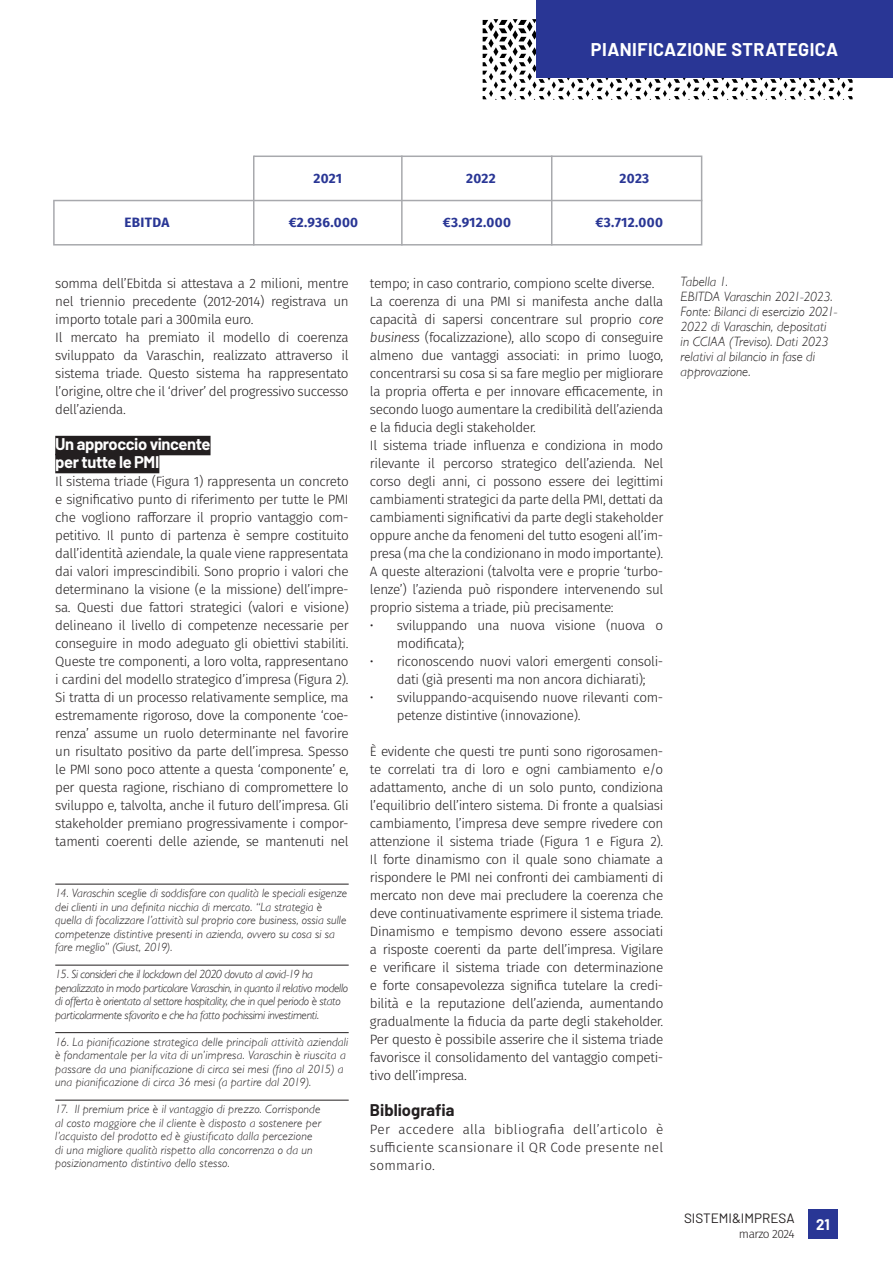
<style>
.page{position:relative;width:893px;height:1263px;background:#fff}
.page>*{position:absolute;margin:0;border:0;box-sizing:border-box;transform-origin:0 0}
.t1{font:700 18px "Barlow";letter-spacing:.025em;color:#fff}
.TITOLO_PARAGRAFO{font:700 16.5px/18px "Barlow";letter-spacing:-.025em;color:#fff}
.PARAGRAFO{font:700 16.5px "Barlow";color:#231f20}
.t2{font:700 15px "Barlow";color:#fff}
.PARAGRAFO-2{font:300 13.5px/18px "Fira Sans";letter-spacing:-.025em;color:#231f20;text-align:justify}
.DIDA_SX{font:italic 300 13.5px/15px "Gill Sans";color:#231f20}
.TITOLO_SOTTO_PARAGRAFO{font:300 13.5px/18px "Fira Sans";letter-spacing:.02em;color:#231f20;text-align:justify}
.PARAGRAFO-3{font:700 13.5px "Fira Sans";letter-spacing:.025em;color:#293695}
.t3{font:13.5px "Barlow";color:#231f20}
.NOTE{font:italic 300 12px/13.5px "Gill Sans";letter-spacing:.01em;color:#231f20}
.NOTE-2{font:italic 300 12px/13.5px "Gill Sans";letter-spacing:-.025em;color:#231f20}
.t4{font:300 12px "Fira Sans";letter-spacing:-.04em;color:#231f20}
.s1{font-style:italic}
</style>
<div class="page">
<svg style="left:483px;top:19px;width:370px;height:81px"></svg>
<div style="left:808px;top:1209px;width:30px;height:30px;background:#293695"></div>
<div style="left:536px;top:0;width:357px;height:77px;background:#293695"></div>
<div style="left:55px;top:436px;width:156px;height:19px;background:#231f20"></div>
<div style="left:55px;top:454px;width:104px;height:19px;background:#231f20"></div>
<div style="left:53px;top:156px;width:649px;height:90px;border:2px solid #a8a9ad"></div>
<div style="left:13px;top:141px;width:241px;height:60px;background:#fff"></div>
<hr style="left:53px;top:200px;width:649px;height:1px;background:#a8a9ad">
<hr style="left:253px;top:156px;width:1px;height:90px;background:#a8a9ad">
<hr style="left:401px;top:156px;width:2px;height:90px;background:#a8a9ad">
<hr style="left:551px;top:156px;width:1px;height:90px;background:#a8a9ad">
<hr style="left:55px;top:884px;width:294px;height:1px;background:#231f20">
<hr style="left:55px;top:965px;width:294px;height:1px;background:#231f20">
<hr style="left:55px;top:1032px;width:294px;height:1px;background:#231f20">
<hr style="left:55px;top:1100px;width:294px;height:1px;background:#231f20">
<p class="t1" style="left:591px;top:36px;width:249px">PIANIFICAZIONE STRATEGICA</p>
<p class="PARAGRAFO-3" style="left:125px;top:211px;width:46px">EBITDA</p>
<p class="PARAGRAFO-3" style="left:313px;top:167px;width:30px">2021</p>
<p class="PARAGRAFO-3" style="left:466px;top:167px;width:31px">2022</p>
<p class="PARAGRAFO-3" style="left:620px;top:167px;width:31px">2023</p>
<p class="PARAGRAFO-3" style="left:289px;top:211px;width:71px">€2.936.000</p>
<p class="PARAGRAFO-3" style="left:443px;top:211px;width:70px">€3.912.000</p>
<p class="PARAGRAFO-3" style="left:595px;top:211px;width:69px">€3.712.000</p>
<p class="PARAGRAFO-2" style="left:55px;top:274px;width:295px">somma dell’Ebitda si attestava a 2 milioni, mentre nel triennio precedente (2012-2014) registrava un importo totale pari a 300mila euro.</p>
<p class="PARAGRAFO-2" style="left:55px;top:328px;width:295px">Il mercato ha premiato il modello di coerenza sviluppato da Varaschin, realizzato attraverso il sistema triade. Questo sistema ha rappresentato l’origine, oltre che il ‘driver’ del progressivo successo dell’azienda.</p>
<p class="TITOLO_PARAGRAFO" style="left:55px;top:434px;width:157px">Un approccio vincente per tutte le PMI</p>
<p class="PARAGRAFO-2" style="left:55px;top:472px;width:295px">Il sistema triade (Figura 1) rappresenta un concreto e significativo punto di riferimento per tutte le PMI che vogliono rafforzare il proprio vantaggio com&shy;petitivo. Il punto di partenza è sempre costituito dall’identità aziendale, la quale viene rappresentata dai valori imprescindibili. Sono proprio i valori che determinano la visione (e la missione) dell’impre&shy;sa. Questi due fattori strategici (valori e visione) delineano il livello di competenze necessarie per conseguire in modo adeguato gli obiettivi stabiliti.<br>Queste tre componenti, a loro volta, rappresentano i cardini del modello strategico d’impresa (Figura 2).</p>
<p class="PARAGRAFO-2" style="left:55px;top:688px;width:295px">Si tratta di un processo relativamente semplice, ma estremamente rigoroso, dove la componente ‘coe&shy;renza’ assume un ruolo determinante nel favorire un risultato positivo da parte dell’impresa. Spesso le PMI sono poco attente a questa ‘componente’ e, per questa ragione, rischiano di compromettere lo sviluppo e, talvolta, anche il futuro dell’impresa. Gli stakeholder premiano progressivamente i compor&shy;tamenti coerenti delle aziende, se mantenuti nel</p>
<p class="NOTE" style="left:55px;top:886px;width:293px">14. Varaschin sceglie di soddisfare con qualità le speciali esigenze dei clienti in una definita nicchia di mercato. “La strategia è quella di focalizzare l’attività sul proprio core business, ossia sulle competenze distintive presenti in azienda, ovvero su cosa si sa fare meglio” (Giust, 2019).</p>
<p class="NOTE-2" style="left:55px;top:967px;width:294px">15. Si consideri che il lockdown del 2020 dovuto al covid-19 ha penalizzato in modo particolare Varaschin, in quanto il relativo modello di offerta è orientato al settore hospitality, che in quel periodo è stato particolarmente sfavorito e che ha fatto pochissimi investimenti.</p>
<p class="NOTE" style="left:55px;top:1035px;width:294px">16. La pianificazione strategica delle principali attività aziendali è fondamentale per la vita di un’impresa. Varaschin è riuscita a passare da una pianificazione di circa sei mesi (fino al 2015) a una pianificazione di circa 36 mesi (a partire dal 2019).</p>
<p class="NOTE" style="left:55px;top:1102px;width:267px">17. Il premium price è il vantaggio di prezzo. Corrisponde al costo maggiore che il cliente è disposto a sostenere per l’acquisto del prodotto ed è giustificato dalla percezione di una migliore qualità rispetto alla concorrenza o da un posizionamento distintivo dello stesso.</p>
<p class="PARAGRAFO-2" style="left:370px;top:274px;width:286px">tempo; in caso contrario, compiono scelte diverse.</p>
<p class="PARAGRAFO-2" style="left:370px;top:292px;width:295px">La coerenza di una PMI si manifesta anche dalla capacità di sapersi concentrare sul proprio <span class="s1">core business</span> (focalizzazione), allo scopo di conseguire almeno due vantaggi associati: in primo luogo, concentrarsi su cosa si sa fare meglio per migliorare la propria offerta e per innovare efficacemente, in secondo luogo aumentare la credibilità dell’azienda e la fiducia degli stakeholder.</p>
<p class="PARAGRAFO-2" style="left:370px;top:436px;width:295px">Il sistema triade influenza e condiziona in modo rilevante il percorso strategico dell’azienda. Nel corso degli anni, ci possono essere dei legittimi cambiamenti strategici da parte della PMI, dettati da cambiamenti significativi da parte degli stakeholder oppure anche da fenomeni del tutto esogeni all’im&shy;presa (ma che la condizionano in modo importante).<br>A queste alterazioni (talvolta vere e proprie ‘turbo&shy;lenze’) l’azienda può rispondere intervenendo sul proprio sistema a triade, più precisamente:</p>
<p class="PARAGRAFO-2" style="left:397px;top:616px;width:268px;text-indent:-27px">• sviluppando una nuova visione (nuova o modificata);</p>
<p class="PARAGRAFO-2" style="left:397px;top:652px;width:268px;text-indent:-27px">• riconoscendo nuovi valori emergenti consoli&shy;dati (già presenti ma non ancora dichiarati);</p>
<p class="PARAGRAFO-2" style="left:397px;top:688px;width:268px;text-indent:-27px">• sviluppando-acquisendo nuove rilevanti com&shy;petenze distintive (innovazione).</p>
<p class="PARAGRAFO-2" style="left:370px;top:742px;width:295px">È evidente che questi tre punti sono rigorosamen&shy;te correlati tra di loro e ogni cambiamento e/o adattamento, anche di un solo punto, condiziona l’equilibrio dell’intero sistema. Di fronte a qualsiasi cambiamento, l’impresa deve sempre rivedere con attenzione il sistema triade (Figura 1 e Figura 2).<br>Il forte dinamismo con il quale sono chiamate a rispondere le PMI nei confronti dei cambiamenti di mercato non deve mai precludere la coerenza che deve continuativamente esprimere il sistema triade.<br>Dinamismo e tempismo devono essere associati a risposte coerenti da parte dell’impresa. Vigilare e verificare il sistema triade con determinazione e forte consapevolezza significa tutelare la credi&shy;bilità e la reputazione dell’azienda, aumentando gradualmente la fiducia da parte degli stakeholder.<br>Per questo è possibile asserire che il sistema triade favorisce il consolidamento del vantaggio competi&shy;tivo dell’impresa.</p>
<p class="PARAGRAFO" style="left:370px;top:1098px;width:86px">Bibliografia</p>
<p class="TITOLO_SOTTO_PARAGRAFO" style="left:370px;top:1120px;width:295px">Per accedere alla bibliografia dell’articolo è sufficiente scansionare il QR Code presente nel sommario.</p>
<p class="DIDA_SX" style="left:681px;top:274px;width:154px">Tabella 1.<br>EBITDA Varaschin 2021-2023.</p>
<p class="DIDA_SX" style="left:681px;top:304px;width:158px">Fonte: Bilanci di esercizio 2021-<br>2022 di Varaschin, depositati in CCIAA (Treviso). Dati 2023 relativi al bilancio in fase di approvazione.</p>
<p class="t3" style="left:684px;top:1209px;width:112px">SISTEMI&amp;IMPRESA</p>
<p class="t4" style="left:739px;top:1225px;width:57px">marzo 2024</p>
<p class="t2" style="left:816px;top:1213px;width:15px">21</p>
</div>
